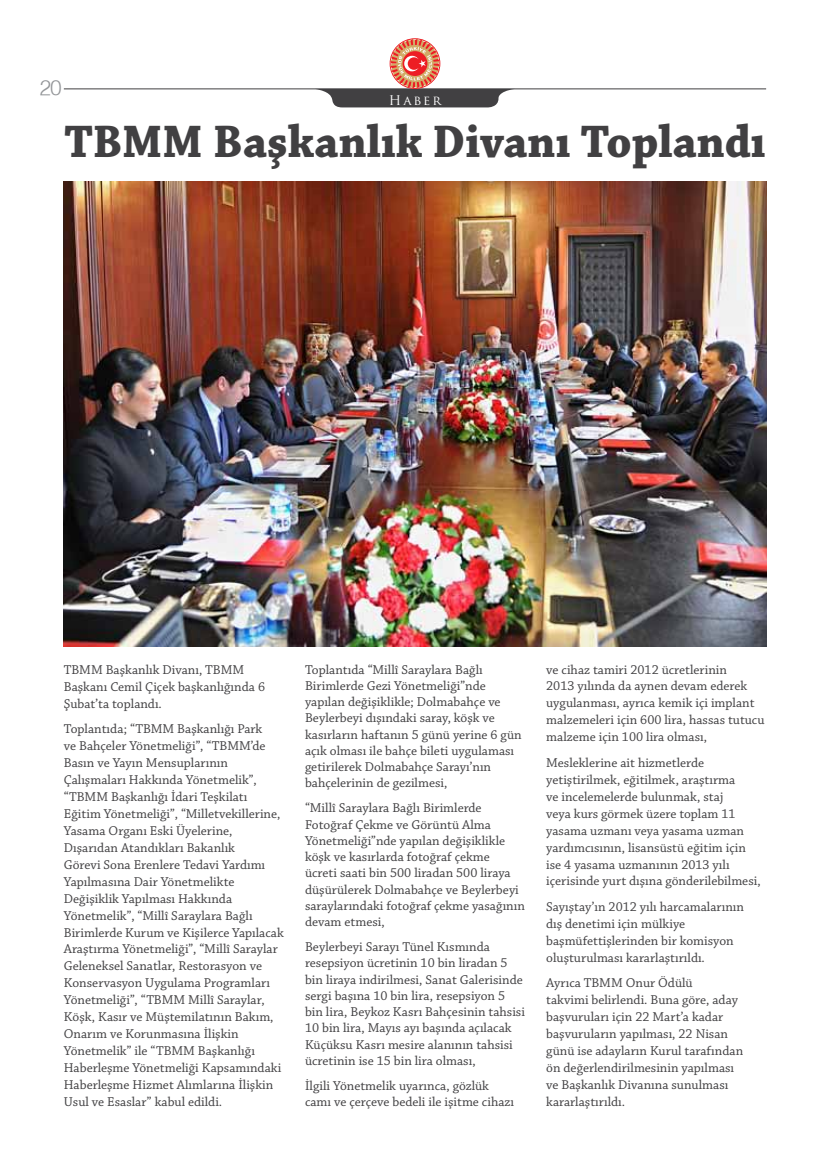
<style>
.page{position:relative;width:830px;height:1170px;background:#fff}
.page>*{position:absolute;margin:0;border:0;box-sizing:border-box;transform-origin:0 0}
.t1{font:700 48px "Chaparral Pro";color:#414042;scale:.96 1}
.t2{font:21px "Helvetica X Light";color:#939598}
.t3{font:13.5px/17px "Chaparral Pro";color:#414042}
.t4{font:13.05px "Trajan Pro";letter-spacing:.16em;color:#fff}
</style>
<div class="page">
<hr style="left:64px;top:89px;width:701px;height:1px;background:#414042">
<svg style="left:315px;top:39px;width:199px;height:68px"></svg>
<img style="left:64px;top:181px;width:701px;height:466px">
<h2 class="t2" style="left:39px;top:74px;width:24px">20</h2>
<p class="t4" style="left:388px;top:91px;width:54px">Haber</p>
<h1 class="t1" style="left:64px;top:113px;width:731px">TBMM Başkanlık Divanı Toplandı</h1>
<p class="t3" style="left:64px;top:661px;width:203px">TBMM Başkanlık Divanı, TBMM<br>Başkanı Cemil Çiçek başkanlığında 6<br>Şubat’ta toplandı.</p>
<p class="t3" style="left:64px;top:720px;width:221px">Toplantıda; “TBMM Başkanlığı Park<br>ve Bahçeler Yönetmeliği”, “TBMM’de Basın ve Yayın Mensuplarının Çalışmaları Hakkında Yönetmelik”, “TBMM Başkanlığı İdari Teşkilatı Eğitim Yönetmeliği”, “Milletvekillerine, Yasama Organı Eski Üyelerine, Dışarıdan Atandıkları Bakanlık<br>Görevi Sona Erenlere Tedavi Yardımı Yapılmasına Dair Yönetmelikte Değişiklik Yapılması Hakkında Yönetmelik”, “Millî Saraylara Bağlı Birimlerde Kurum ve Kişilerce Yapılacak Araştırma Yönetmeliği”, “Millî Saraylar Geleneksel Sanatlar, Restorasyon ve Konservasyon Uygulama Programları Yönetmeliği”, “TBMM Millî Saraylar, Köşk, Kasır ve Müştemilatının Bakım, Onarım ve Korunmasına İlişkin Yönetmelik” ile “TBMM Başkanlığı Haberleşme Yönetmeliği Kapsamındaki Haberleşme Hizmet Alımlarına İlişkin Usul ve Esaslar” kabul edildi.</p>
<p class="t3" style="left:305px;top:661px;width:218px;line-height:16.2px">Toplantıda “Millî Saraylara Bağlı Birimlerde Gezi Yönetmeliği”nde yapılan değişiklikle; Dolmabahçe ve Beylerbeyi dışındaki saray, köşk ve kasırların haftanın 5 günü yerine 6 gün açık olması ile bahçe bileti uygulaması getirilerek Dolmabahçe Sarayı’nın bahçelerinin de gezilmesi,</p>
<p class="t3" style="left:305px;top:800px;width:221px;line-height:16.2px">“Millî Saraylara Bağlı Birimlerde Fotoğraf Çekme ve Görüntü Alma Yönetmeliği”nde yapılan değişiklikle köşk ve kasırlarda fotoğraf çekme ücreti saati bin 500 liradan 500 liraya düşürülerek Dolmabahçe ve Beylerbeyi saraylarındaki fotoğraf çekme yasağının devam etmesi,</p>
<p class="t3" style="left:305px;top:939px;width:221px;line-height:16.2px">Beylerbeyi Sarayı Tünel Kısmında resepsiyon ücretinin 10 bin liradan 5 bin liraya indirilmesi, Sanat Galerisinde sergi başına 10 bin lira, resepsiyon 5 bin lira, Beykoz Kasrı Bahçesinin tahsisi 10 bin lira, Mayıs ayı başında açılacak Küçüksu Kasrı mesire alanının tahsisi ücretinin ise 15 bin lira olması,</p>
<p class="t3" style="left:305px;top:1077px;width:210px;line-height:16.2px">İlgili Yönetmelik uyarınca, gözlük camı ve çerçeve bedeli ile işitme cihazı</p>
<p class="t3" style="left:546px;top:661px;width:220px">ve cihaz tamiri 2012 ücretlerinin<br>2013 yılında da aynen devam ederek uygulanması, ayrıca kemik içi implant malzemeleri için 600 lira, hassas tutucu malzeme için 100 lira olması,</p>
<p class="t3" style="left:546px;top:754px;width:216px">Mesleklerine ait hizmetlerde yetiştirilmek, eğitilmek, araştırma<br>ve incelemelerde bulunmak, staj<br>veya kurs görmek üzere toplam 11 yasama uzmanı veya yasama uzman yardımcısının, lisansüstü eğitim için ise 4 yasama uzmanının 2013 yılı içerisinde yurt dışına gönderilebilmesi,</p>
<p class="t3" style="left:546px;top:898px;width:199px">Sayıştay’ın 2012 yılı harcamalarının dış denetimi için mülkiye başmüfettişlerinden bir komisyon oluşturulması kararlaştırıldı.</p>
<p class="t3" style="left:546px;top:974px;width:198px">Ayrıca TBMM Onur Ödülü<br>takvimi belirlendi. Buna göre, aday başvuruları için 22 Mart’a kadar başvuruların yapılması, 22 Nisan günü ise adayların Kurul tarafından ön değerlendirilmesinin yapılması ve Başkanlık Divanına sunulması kararlaştırıldı.</p>
</div>
